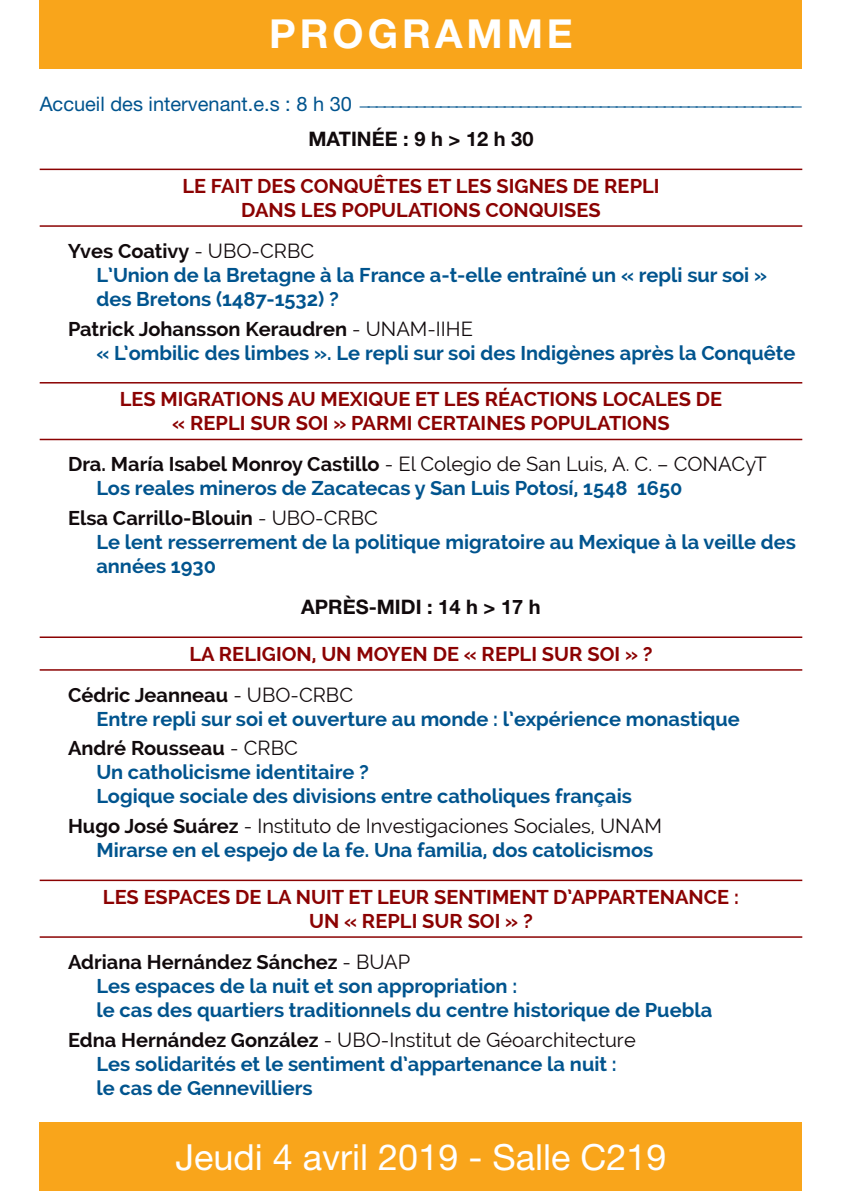
<style>
.page{position:relative;width:842px;height:1191px;background:#fff}
.page>*{position:absolute;margin:0;border:0;box-sizing:border-box;transform-origin:0 0}
.t1{font:700 40px "Helvetica Neue LT Std";letter-spacing:.1em;color:#fff}
.t2{font:36px "Helvetica Neue LT Std";color:#fff}
.Nom{font:700 20px/24px "Raleway";color:#00548e}
.Nom-2{font:700 20px/24px "Raleway";color:#8b0202;text-align:center}
.sujet{font:20px "Raleway";color:#110a0c}
.sujet-2{font:700 20px "Raleway";color:#110a0c}
.Heure{font:20px "Helvetica Neue LT Std";color:#00548e}
.Heure-2{font:700 20px "Helvetica Neue LT Std";color:#110a0c}
.s1{font-weight:400}
.s2{font-weight:700}
</style>
<div class="page">
<hr style="left:40px;top:169px;width:762px;height:1px;background:#8b0202">
<hr style="left:40px;top:225px;width:762px;height:2px;background:#8b0202">
<hr style="left:40px;top:382px;width:762px;height:1px;background:#8b0202">
<hr style="left:40px;top:439px;width:762px;height:1px;background:#8b0202">
<hr style="left:40px;top:636px;width:762px;height:2px;background:#8b0202">
<hr style="left:40px;top:669px;width:762px;height:1px;background:#8b0202">
<hr style="left:40px;top:879px;width:762px;height:2px;background:#8b0202">
<hr style="left:40px;top:936px;width:762px;height:1px;background:#8b0202">
<div style="left:40px;top:0;width:762px;height:68px;background:#f9a51b"></div>
<div style="left:40px;top:1123px;width:762px;height:68px;background:#f9a51b"></div>
<p class="t1" style="left:269px;top:9px;width:305px">PROGRAMME</p>
<p class="Heure" style="left:40px;top:86px;width:763px">Accueil des intervenant.e.s : 8 h 30 _______________________________________________________</p>
<p class="Heure-2" style="left:308px;top:127px;width:227px">MATINÉE : 9 h &gt; 12 h 30</p>
<p class="Nom-2" style="left:182px;top:174px;width:479px">LE FAIT DES CONQUÊTES ET LES SIGNES DE REPLI<br>DANS LES POPULATIONS CONQUISES</p>
<p class="sujet-2" style="left:68px;top:239px;width:248px">Yves Coativy <span class="s1">- UBO-CRBC</span></p>
<p class="Nom" style="left:96px;top:263px;width:672px">L’Union de la Bretagne à la France a-t-elle entraîné un « repli sur soi » des Bretons (1487-1532) ?</p>
<p class="sujet-2" style="left:68px;top:317px;width:406px">Patrick Johansson Keraudren <span class="s1">- UNAM-IIHE</span></p>
<p class="Nom" style="left:96px;top:340px;width:701px">« L’ombilic des limbes ». Le repli sur soi des Indigènes après la Conquête</p>
<p class="Nom-2" style="left:120px;top:387px;width:604px">LES MIGRATIONS AU MEXIQUE ET LES RÉACTIONS LOCALES DE « REPLI SUR SOI » PARMI CERTAINES POPULATIONS</p>
<p class="sujet" style="left:68px;top:452px;width:700px"><span class="s2">Dra. María Isabel Monroy Castillo</span> - El Colegio de San Luis, A. C. – CONACyT</p>
<p class="Nom" style="left:96px;top:476px;width:587px">Los reales mineros de Zacatecas y San Luis Potosí, 1548 1650</p>
<p class="sujet-2" style="left:68px;top:506px;width:311px">Elsa Carrillo-Blouin <span class="s1">- UBO-CRBC</span></p>
<p class="Nom" style="left:96px;top:530px;width:701px">Le lent resserrement de la politique migratoire au Mexique à la veille des années 1930</p>
<p class="Heure-2" style="left:301px;top:594px;width:241px">APRÈS-MIDI : 14 h &gt; 17 h</p>
<p class="Nom-2" style="left:189px;top:641px;width:465px">LA RELIGION, UN MOYEN DE « REPLI SUR SOI » ?</p>
<p class="sujet-2" style="left:68px;top:683px;width:287px">Cédric Jeanneau <span class="s1">- UBO-CRBC</span></p>
<p class="Nom" style="left:96px;top:707px;width:645px">Entre repli sur soi et ouverture au monde : l’expérience monastique</p>
<p class="sujet-2" style="left:68px;top:737px;width:231px">André Rousseau <span class="s1">- CRBC</span></p>
<p class="Nom" style="left:96px;top:760px;width:537px">Un catholicisme identitaire ?<br>Logique sociale des divisions entre catholiques français</p>
<p class="sujet" style="left:68px;top:814px;width:595px"><span class="s2">Hugo José Suárez</span> - Instituto de Investigaciones Sociales, UNAM</p>
<p class="Nom" style="left:96px;top:838px;width:558px">Mirarse en el espejo de la fe. Una familia, dos catolicismos</p>
<p class="Nom-2" style="left:103px;top:885px;width:637px">LES ESPACES DE LA NUIT ET LEUR SENTIMENT D’APPARTENANCE :<br>UN « REPLI SUR SOI » ?</p>
<p class="sujet-2" style="left:68px;top:950px;width:344px">Adriana Hernández Sánchez <span class="s1">- BUAP</span></p>
<p class="Nom" style="left:96px;top:974px;width:617px">Les espaces de la nuit et son appropriation :<br>le cas des quartiers traditionnels du centre historique de Puebla</p>
<p class="sujet" style="left:68px;top:1027px;width:569px"><span class="s2">Edna Hernández González</span> - UBO-Institut de Géoarchitecture</p>
<p class="Nom" style="left:96px;top:1051px;width:522px">Les solidarités et le sentiment d’appartenance la nuit : le cas de Gennevilliers</p>
<p class="t2" style="left:176px;top:1135px;width:492px">Jeudi 4 avril 2019 - Salle C219</p>
</div>
